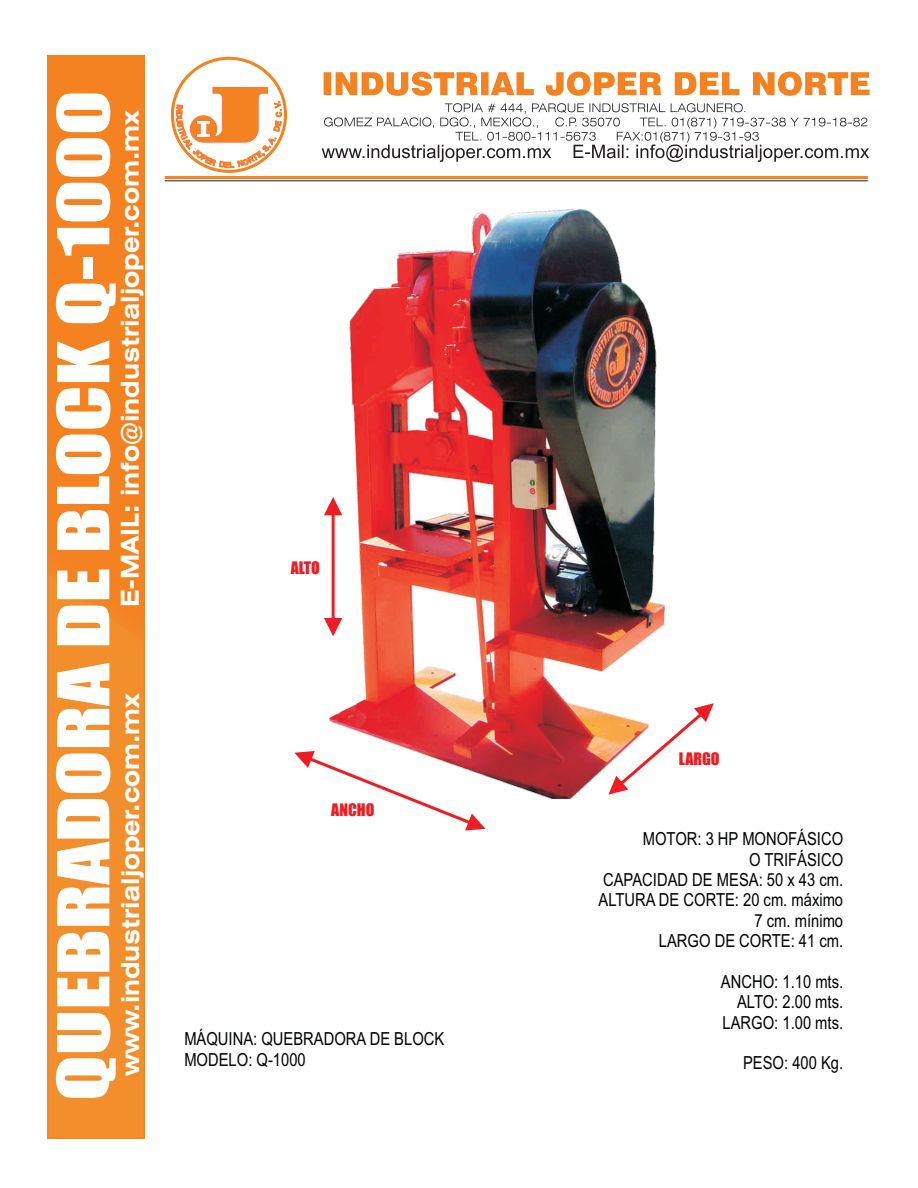
<style>
.page{position:relative;width:918px;height:1188px;background:#fff}
.page>*{position:absolute;margin:0;border:0;box-sizing:border-box;transform-origin:0 0}
.t1{font:66.3px "Impact";color:#fff;scale:1.26 1}
.t2{font:700 expanded 24.75px "Swiss 721 BT";color:#fff;scale:.93 1}
.t3{font:700 expanded 24.75px "Swiss 721 BT";color:#fff;scale:.92 1}
.t4{font:18px/20.4px "Arial Narrow";color:#010202;text-align:right}
.t5{font:15.9px "Impact";color:#ee1d23}
</style>
<div class="page">
<div style="left:48px;top:56px;width:96px;height:1082px;background:#f48523"></div>
<hr style="left:165px;top:176px;width:703px;height:3px;background:#f58220">
<hr style="left:165px;top:181px;width:703px;height:1px;background:#231f20">
<div style="left:171px;top:57px;width:116px;height:116px;border:3px solid #f58220;border-radius:50%"></div>
<svg style="left:176px;top:87px;width:106px;height:81px"></svg>
<svg style="left:321px;top:72px;width:549px;height:90px"></svg>
<svg style="left:324px;top:505px;width:5px;height:123px"></svg>
<svg style="left:665px;top:703px;width:49px;height:45px"></svg>
<svg style="left:294px;top:751px;width:191px;height:80px"></svg>
<img style="left:329px;top:209px;width:336px;height:589px">
<h1 class="t1" style="left:57px;top:1101px;width:803px;rotate:-90deg">QUEBRADORA DE BLOCK Q-1000</h1>
<h2 class="t2" style="left:120px;top:607px;width:537px;rotate:-90deg">E-MAIL: info@industrialjoper.com.mx</h2>
<h2 class="t3" style="left:120px;top:1076px;width:418px;rotate:-90deg">www.industrialjoper.com.mx</h2>
<p class="t5" style="left:291px;top:562px;width:31px">ALTO</p>
<p class="t5" style="left:331px;top:804px;width:45px">ANCHO</p>
<p class="t4" style="left:184px;top:1031px;width:261px;text-align:left">MÁQUINA: QUEBRADORA DE BLOCK<br>MODELO: Q-1000</p>
<p class="t5" style="left:679px;top:753px;width:42px">LARGO</p>
<p class="t4" style="left:598px;top:830px;width:246px">MOTOR: 3 HP MONOFÁSICO<br>O TRIFÁSICO<br>CAPACIDAD DE MESA: 50 x 43 cm.<br>ALTURA DE CORTE: 20 cm. máximo<br>7 cm. mínimo<br>LARGO DE CORTE: 41 cm.</p>
<p class="t4" style="left:721px;top:973px;width:124px">ANCHO: 1.10 mts.<br>ALTO: 2.00 mts.<br>LARGO: 1.00 mts.</p>
<p class="t4" style="left:743px;top:1055px;width:102px">PESO: 400 Kg.</p>
</div>
